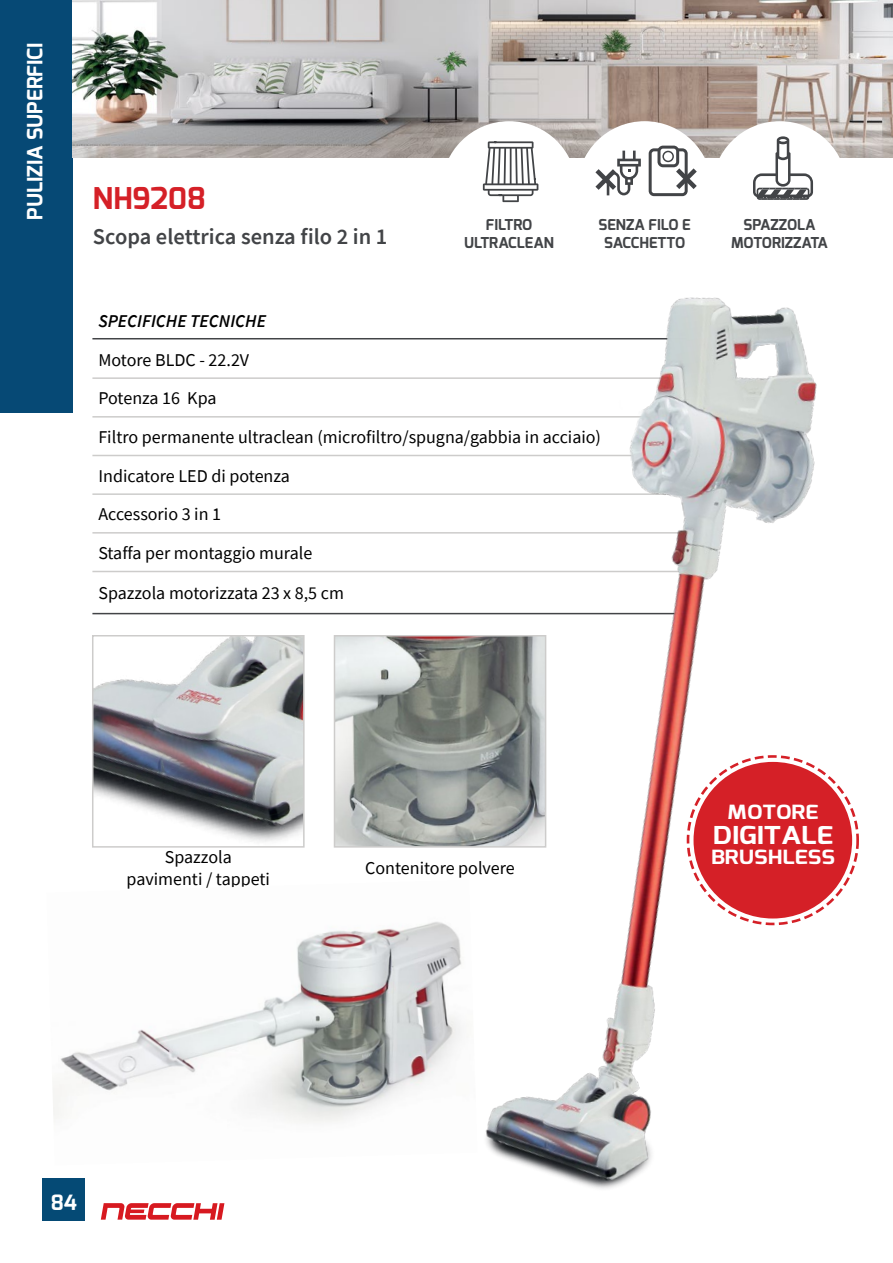
<style>
.page{position:relative;width:893px;height:1263px;background:#fff}
.page>*{position:absolute;margin:0;border:0;box-sizing:border-box;transform-origin:0 0}
.t1{font:700 30px "Exo";color:#d52027}
.t2{font:700 24.6px "Exo";color:#fff;scale:1.17 1}
.t3{font:600 22.5px "Source Sans Pro";color:#424447}
.t4{font:700 21px "Exo";color:#fff}
.t5{font:700 19.65px "Exo";color:#fff;scale:1.17 1}
.t6{font:18px/38.7px "Source Sans Pro";color:#000}
.t7{font:italic 600 18px "Source Sans Pro";color:#000}
.t8{font:700 15px/18px "Exo";color:#424447;text-align:center}
</style>
<div class="page">
<div style="left:0;top:0;width:72px;height:412px;background:#064975"></div>
<div style="left:43px;top:1178px;width:42px;height:42px;background:#054a75"></div>
<svg style="left:101px;top:1203px;width:123px;height:17px"></svg>
<img style="left:72px;top:0;width:821px;height:157px">
<div style="left:442px;top:121px;width:135px;height:135px;background:#fff;border-radius:50%"></div>
<div style="left:577px;top:121px;width:135px;height:135px;background:#fff;border-radius:50%"></div>
<div style="left:712px;top:121px;width:135px;height:135px;background:#fff;border-radius:50%"></div>
<svg style="left:649px;top:146px;width:48px;height:50px"></svg>
<svg style="left:595px;top:151px;width:46px;height:44px"></svg>
<hr style="left:92px;top:377px;width:595px;height:2px;background:#cdcccb">
<hr style="left:92px;top:416px;width:595px;height:2px;background:#cdcccb">
<hr style="left:92px;top:455px;width:595px;height:1px;background:#cdcccb">
<hr style="left:92px;top:338px;width:595px;height:1px;background:#424447">
<hr style="left:92px;top:532px;width:595px;height:2px;background:#cdcccb">
<hr style="left:92px;top:571px;width:595px;height:1px;background:#cdcccb">
<hr style="left:92px;top:493px;width:595px;height:2px;background:#cdcccb">
<hr style="left:92px;top:613px;width:595px;height:1px;background:#424447">
<svg style="left:483px;top:141px;width:55px;height:61px"></svg>
<svg style="left:753px;top:136px;width:60px;height:64px"></svg>
<img style="left:95px;top:638px;width:207px;height:204px">
<div style="left:92px;top:635px;width:213px;height:213px;border:2px solid #cdcccb"></div>
<img style="left:337px;top:638px;width:21px;height:207px">
<img style="left:358px;top:297px;width:501px;height:892px">
<img style="left:53px;top:880px;width:424px;height:285px">
<p class="t4" style="left:21px;top:220px;width:179px;rotate:-90deg">PULIZIA SUPERFICI</p>
<h1 class="t1" style="left:93px;top:179px;width:114px">NH9208</h1>
<p class="t3" style="left:93px;top:222px;width:296px">Scopa elettrica senza filo 2 in 1</p>
<p class="t8" style="left:464px;top:216px;width:91px">FILTRO<br>ULTRACLEAN</p>
<p class="t8" style="left:599px;top:216px;width:94px">SENZA FILO E<br>SACCHETTO</p>
<p class="t8" style="left:731px;top:216px;width:98px">SPAZZOLA<br>MOTORIZZATA</p>
<p class="t7" style="left:98px;top:309px;width:169px">SPECIFICHE TECNICHE</p>
<p class="t6" style="left:98px;top:340px;width:504px">Motore BLDC - 22.2V<br>Potenza 16 Kpa<br>Filtro permanente ultraclean (microfiltro/spugna/gabbia in acciaio)<br>Indicatore LED di potenza<br>Accessorio 3 in 1<br>Staffa per montaggio murale</p>
<p class="t6" style="left:98px;top:574px;width:247px">Spazzola motorizzata 23 x 8,5 cm</p>
<p class="t5" style="left:727px;top:799px;width:79px">MOTORE</p>
<h2 class="t2" style="left:713px;top:819px;width:104px">DIGITALE</h2>
<p class="t6" style="left:165px;top:838px;width:68px">Spazzola</p>
<p class="t5" style="left:711px;top:844px;width:107px">BRUSHLESS</p>
<p class="t6" style="left:127px;top:859px;width:145px">pavimenti / tappeti</p>
<p class="t6" style="left:365px;top:848px;width:151px">Contenitore polvere</p>
<p class="t4" style="left:51px;top:1189px;width:28px">84</p>
</div>
